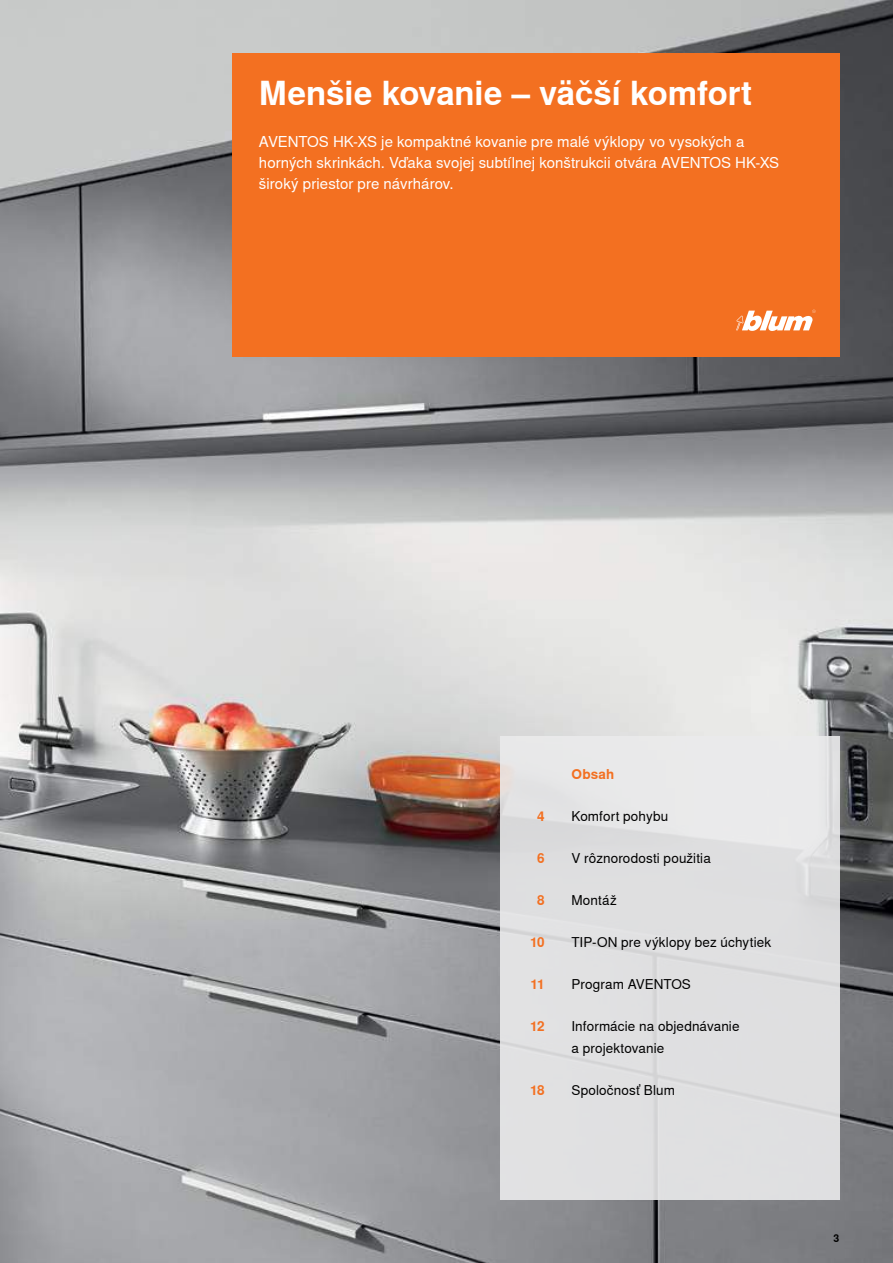
<style>
.page{position:relative;width:893px;height:1263px;background:#fff}
.page>*{position:absolute;margin:0;border:0;box-sizing:border-box;transform-origin:0 0}
.t1{font:700 33px "Nimbus Sans Global";letter-spacing:-.005em;color:#fff}
.t2{font:15px/21px "Nimbus Sans Global";letter-spacing:.005em;color:#fff}
.t3{font:13.5px/21px "Nimbus Sans Global";letter-spacing:.01em;color:#000}
.t4{font:700 13.5px "Nimbus Sans Global";letter-spacing:-.005em;color:#f37021}
.t5{font:700 10.5px "Nimbus Sans Global";color:#000}
</style>
<div class="page">
<img style="left:0;top:0;width:893px;height:1263px">
<div style="left:232px;top:54px;width:607px;height:303px;background:#f37021"></div>
<div style="left:500px;top:737px;width:339px;height:463px;background:#e0e0e1"></div>
<svg style="left:736px;top:310px;width:80px;height:21px"></svg>
<h1 class="t1" style="left:259px;top:75px;width:495px">Menšie kovanie – väčší komfort</h1>
<p class="t2" style="left:259px;top:132px;width:522px">AVENTOS HK-XS je kompaktné kovanie pre malé výklopy vo vysokých a horných skrinkách. Vďaka svojej subtílnej konštrukcii otvára AVENTOS HK-XS široký priestor pre návrhárov.</p>
<p class="t4" style="left:537px;top:808px;width:9px">4</p>
<p class="t4" style="left:537px;top:850px;width:9px">6</p>
<p class="t4" style="left:537px;top:892px;width:9px">8</p>
<p class="t4" style="left:530px;top:935px;width:16px">10</p>
<p class="t4" style="left:531px;top:977px;width:16px">11</p>
<p class="t4" style="left:530px;top:1019px;width:16px">12</p>
<p class="t4" style="left:530px;top:1082px;width:16px">18</p>
<p class="t4" style="left:571px;top:766px;width:44px">Obsah</p>
<p class="t3" style="left:571px;top:806px;width:98px">Komfort pohybu</p>
<p class="t3" style="left:571px;top:848px;width:141px">V rôznorodosti použitia</p>
<p class="t3" style="left:571px;top:890px;width:47px">Montáž</p>
<p class="t3" style="left:571px;top:932px;width:201px">TIP-ON pre výklopy bez úchytiek</p>
<p class="t3" style="left:571px;top:974px;width:121px">Program AVENTOS</p>
<p class="t3" style="left:571px;top:1016px;width:170px">Informácie na objednávanie a projektovanie</p>
<p class="t3" style="left:571px;top:1079px;width:105px">Spoločnosť Blum</p>
<p class="t5" style="left:833px;top:1232px;width:7px">3</p>
</div>
